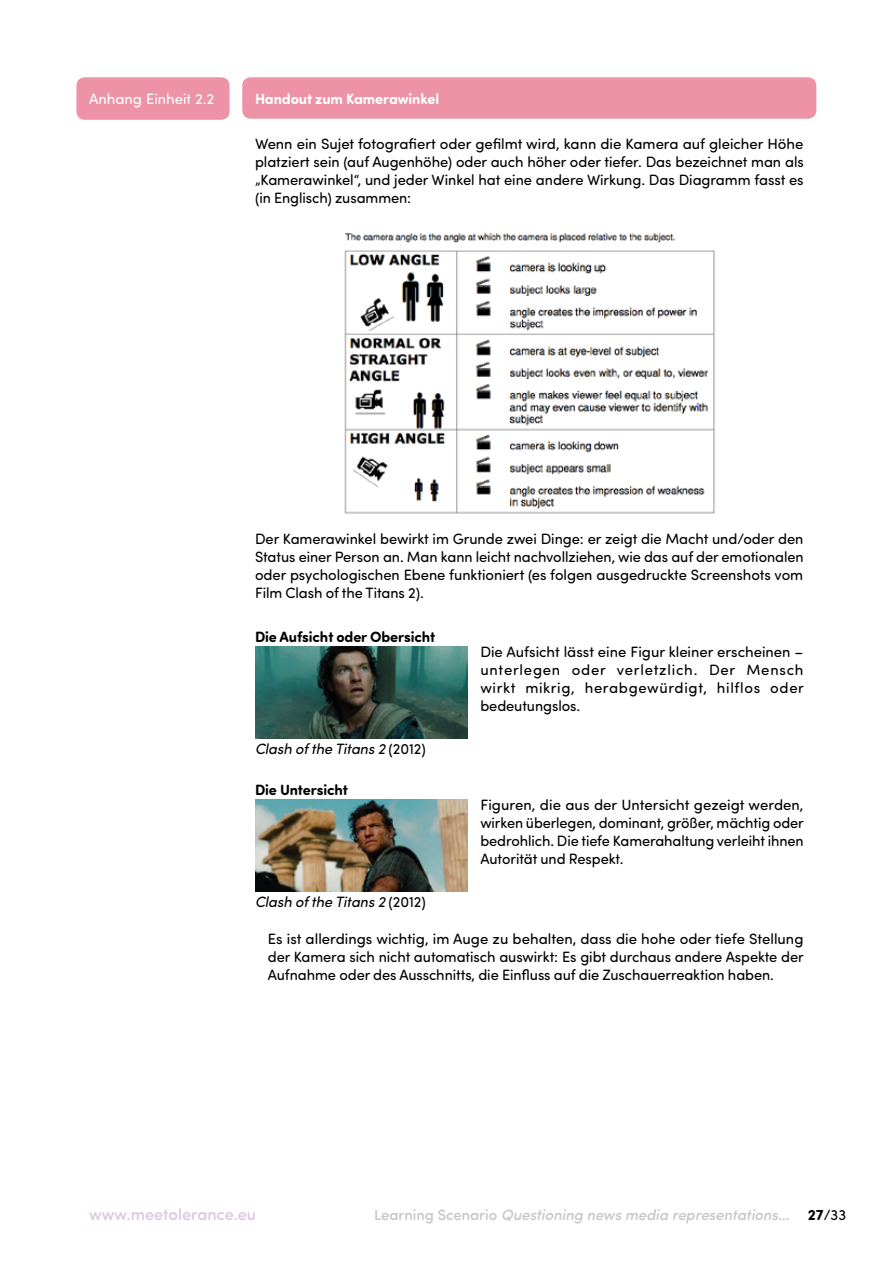
<style>
.page{position:relative;width:893px;height:1263px;background:#fff}
.page>*{position:absolute;margin:0;border:0;box-sizing:border-box;transform-origin:0 0}
.t1{font:500 16.5px "Sofia Pro Soft";color:#dcc6e1}
.t2{font:15px/18px "Sofia Pro Soft";letter-spacing:-.005em;color:#000;text-align:justify}
.t3{font:italic 500 15px "Sofia Pro Soft";color:#c6c6c6}
.t4{font:italic 15px "Sofia Pro Soft";letter-spacing:-.005em;color:#000}
.t5{font:700 15px "Sofia Pro Soft";letter-spacing:-.005em;color:#000}
.t6{font:700 15px "Sofia Pro Soft";letter-spacing:-.005em;color:#fff}
.t7{font:15px "Sofia Pro Soft";color:#fff}
.s1{font-style:normal}
.s2{font-weight:700;font-style:normal;color:#000}
.s3{font-weight:400;font-style:normal;color:#000}
</style>
<div class="page">
<div style="left:76px;top:77px;width:154px;height:43px;background:#ed92a7;border-radius:9px"></div>
<div style="left:242px;top:77px;width:574px;height:42px;background:#ed92a7;border-radius:9px"></div>
<img style="left:344px;top:233px;width:371px;height:281px">
<img style="left:255px;top:646px;width:213px;height:93px">
<img style="left:255px;top:799px;width:213px;height:92px">
<p class="t7" style="left:89px;top:89px;width:127px">Anhang Einheit 2.2</p>
<p class="t6" style="left:255px;top:87px;width:186px">Handout zum Kamerawinkel</p>
<p class="t2" style="left:255px;top:134px;width:550px">Wenn ein Sujet fotografiert oder gefilmt wird, kann die Kamera auf gleicher Höhe platziert sein (auf Augenhöhe) oder auch höher oder tiefer. Das bezeichnet man als „Kamerawinkel“, und jeder Winkel hat eine andere Wirkung. Das Diagramm fasst es (in Englisch) zusammen:</p>
<p class="t2" style="left:255px;top:529px;width:550px">Der Kamerawinkel bewirkt im Grunde zwei Dinge: er zeigt die Macht und/oder den Status einer Person an. Man kann leicht nachvollziehen, wie das auf der emotionalen oder psychologischen Ebene funktioniert (es folgen ausgedruckte Screenshots vom Film Clash of the Titans 2).</p>
<p class="t5" style="left:255px;top:626px;width:182px">Die Aufsicht oder Obersicht</p>
<p class="t4" style="left:255px;top:739px;width:172px">Clash of the Titans 2 <span class="s1">(2012)</span></p>
<p class="t5" style="left:255px;top:779px;width:95px">Die Untersicht</p>
<p class="t2" style="left:480px;top:642px;width:325px">Die Aufsicht lässt eine Figur kleiner erscheinen – unterlegen oder verletzlich. Der Mensch wirkt mikrig, herabgewürdigt, hilflos oder bedeutungslos.</p>
<p class="t2" style="left:480px;top:795px;width:325px">Figuren, die aus der Untersicht gezeigt werden, wirken überlegen, dominant, größer, mächtig oder bedrohlich. Die tiefe Kamerahaltung verleiht ihnen Autorität und Respekt.</p>
<p class="t4" style="left:255px;top:892px;width:172px">Clash of the Titans 2 <span class="s1">(2012)</span></p>
<p class="t2" style="left:268px;top:929px;width:538px">Es ist allerdings wichtig, im Auge zu behalten, dass die hohe oder tiefe Stellung der Kamera sich nicht automatisch auswirkt: Es gibt durchaus andere Aspekte der Aufnahme oder des Ausschnitts, die Einfluss auf die Zuschauerreaktion haben.</p>
<p class="t1" style="left:89px;top:1202px;width:168px">www.meetolerance.eu</p>
<p class="t3" style="left:374px;top:1203px;width:474px"><span class="s1">Learning Scenario</span> Questioning news media representations… <span class="s2">27</span><span class="s3">/33</span></p>
</div>
